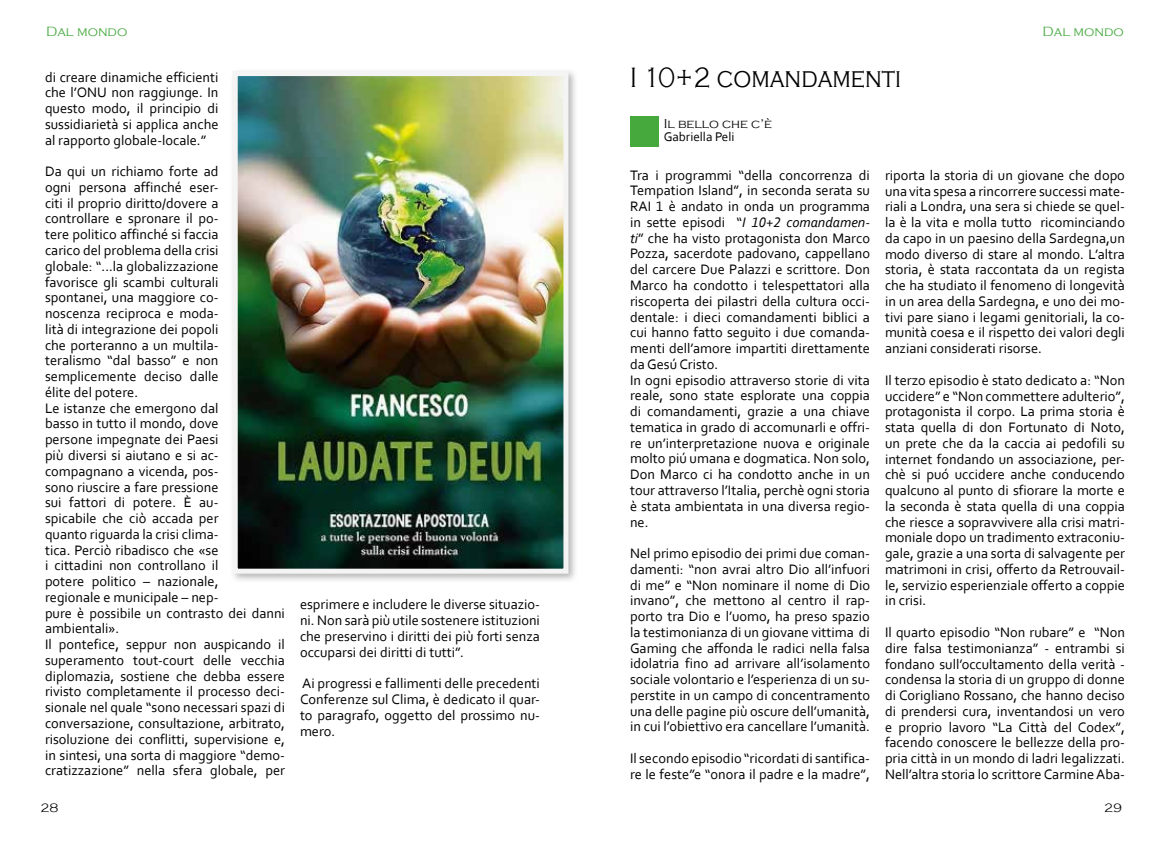
<style>
.page{position:relative;width:1170px;height:851px;background:#fff}
.page>*{position:absolute;margin:0;border:0;box-sizing:border-box;transform-origin:0 0}
.t1{font:300 28.75px "Copperplate Gothic";color:#000;scale:.83 1}
.t2{font:14.38px/15.8px "Corbel";color:#000;text-align:justify}
.t3{font:300 13.75px "Copperplate Gothic";color:#46a93e}
.t4{font:300 13.12px "Copperplate Gothic";color:#000}
.t5{font:13.12px "Corbel";color:#000}
.t6{font:300 12.5px "Copperplate Gothic";color:#000}
.s1{font-style:italic}
</style>
<div class="page">
<div style="left:630px;top:116px;width:28px;height:31px;background:#46a93e"></div>
<div style="left:229px;top:68px;width:349px;height:515px;background:#9d9d9c;opacity:.75"></div>
<img style="left:239px;top:77px;width:323px;height:490px">
<div style="left:233px;top:71px;width:335px;height:502px;border:5px solid #f4f4f4"></div>
<p class="t3" style="left:46px;top:24px;width:83px">Dal mondo</p>
<p class="t3" style="left:1042px;top:24px;width:83px">Dal mondo</p>
<p class="t2" style="left:45px;top:69px;width:175px">di creare dinamiche efficienti che l’ONU non raggiunge. In questo modo, il principio di sussidiarietà si applica anche al rapporto globale-locale.”</p>
<p class="t2" style="left:45px;top:163px;width:241px;text-align:left">Da qui un richiamo forte ad<br>ogni persona affinché eser-<br>citi il proprio diritto/dovere a controllare e spronare il po-<br>tere politico affinché si faccia<br>carico del problema della crisi<br>globale: “...la globalizzazione<br>favorisce gli scambi culturali<br>spontanei, una maggiore co-<br>noscenza reciproca e moda-<br>lità di integrazione dei popoli<br>che porteranno a un multila-<br>teralismo “dal basso” e non semplicemente deciso dalle<br>élite del potere.<br>Le istanze che emergono dal<br>basso in tutto il mondo, dove<br>persone impegnate dei Paesi<br>più diversi si aiutano e si ac&shy;compagnano a vicenda, pos-<br>sono riuscire a fare pressione<br>sui fattori di potere. È au-<br>spicabile che ciò accada per<br>quanto riguarda la crisi clima-<br>tica. Perciò ribadisco che «se<br>i cittadini non controllano il<br>potere politico – nazionale,<br>regionale e municipale – nep-<br>pure è possibile un contrasto dei danni ambientali».<br>Il pontefice, seppur non auspicando il superamento tout-court delle vecchia diplomazia, sostiene che debba essere rivisto completamente il processo deci&shy;sionale nel quale “sono necessari spazi di conversazione, consultazione, arbitrato, risoluzione dei conflitti, supervisione e, in sintesi, una sorta di maggiore “demo&shy;cratizzazione” nella sfera globale, per</p>
<p class="t2" style="left:300px;top:596px;width:241px">esprimere e includere le diverse situazio&shy;ni. Non sarà più utile sostenere istituzioni che preservino i diritti dei più forti senza occuparsi dei diritti di tutti”.</p>
<p class="t2" style="left:300px;top:675px;width:241px">Ai progressi e fallimenti delle precedenti Conferenze sul Clima, è dedicato il quar&shy;to paragrafo, oggetto del prossimo nu&shy;mero.</p>
<h1 class="t1" style="left:630px;top:62px;width:328px">I 10+2 comandamenti</h1>
<p class="t4" style="left:663px;top:116px;width:110px">Il bello che c’è</p>
<p class="t5" style="left:663px;top:129px;width:72px">Gabriella Peli</p>
<p class="t2" style="left:630px;top:167px;width:241px;text-align:left">Tra i programmi “della concorrenza di Tempation Island”, in seconda serata su RAI 1 è andato in onda un programma in sette episodi “<span class="s1">I 10+2 comandamen&shy;ti</span>” che ha visto protagonista don Marco Pozza, sacerdote padovano, cappellano del carcere Due Palazzi e scrittore. Don Marco ha condotto i telespettatori alla riscoperta dei pilastri della cultura occi&shy;dentale: i dieci comandamenti biblici a cui hanno fatto seguito i due comanda&shy;menti dell’amore impartiti direttamente da Gesú Cristo.<br>In ogni episodio attraverso storie di vita reale, sono state esplorate una coppia di comandamenti, grazie a una chiave tematica in grado di accomunarli e offri&shy;re un’interpretazione nuova e originale molto piú umana e dogmatica. Non solo, Don Marco ci ha condotto anche in un tour attraverso l’Italia, perchè ogni storia è stata ambientata in una diversa regio&shy;ne.</p>
<p class="t2" style="left:630px;top:545px;width:241px">Nel primo episodio dei primi due coman&shy;damenti: “non avrai altro Dio all’infuori di me” e “Non nominare il nome di Dio invano”, che mettono al centro il rap&shy;porto tra Dio e l’uomo, ha preso spazio la testimonianza di un giovane vittima di Gaming che affonda le radici nella falsa idolatria fino ad arrivare all’isolamento sociale volontario e l’esperienza di un su&shy;perstite in un campo di concentramento una delle pagine più oscure dell’umanità, in cui l’obiettivo era cancellare l’umanità.</p>
<p class="t2" style="left:630px;top:749px;width:241px">Il secondo episodio “ricordati di santifica&shy;re le feste”e “onora il padre e la madre”,</p>
<p class="t2" style="left:884px;top:167px;width:241px">riporta la storia di un giovane che dopo una vita spesa a rincorrere successi mate&shy;riali a Londra, una sera si chiede se quel&shy;la è la vita e molla tutto ricominciando da capo in un paesino della Sardegna,un modo diverso di stare al mondo. L’altra storia, è stata raccontata da un regista che ha studiato il fenomeno di longevità in un area della Sardegna, e uno dei mo&shy;tivi pare siano i legami genitoriali, la co&shy;munità coesa e il rispetto dei valori degli anziani considerati risorse.</p>
<p class="t2" style="left:884px;top:371px;width:241px">Il terzo episodio è stato dedicato a: “Non uccidere” e “Non commettere adulterio”, protagonista il corpo. La prima storia è stata quella di don Fortunato di Noto, un prete che da la caccia ai pedofili su internet fondando un associazione, per&shy;chè si puó uccidere anche conducendo qualcuno al punto di sfiorare la morte e la seconda è stata quella di una coppia che riesce a sopravvivere alla crisi matri&shy;moniale dopo un tradimento extraconiu&shy;gale, grazie a una sorta di salvagente per matrimoni in crisi, offerto da Retrouvail&shy;le, servizio esperienziale offerto a coppie in crisi.</p>
<p class="t2" style="left:884px;top:624px;width:241px">Il quarto episodio “Non rubare” e “Non dire falsa testimonianza” - entrambi si fondano sull’occultamento della verità - condensa la storia di un gruppo di donne di Corigliano Rossano, che hanno deciso di prendersi cura, inventandosi un vero e proprio lavoro “La Città del Codex”, facendo conoscere le bellezze della pro&shy;pria città in un mondo di ladri legalizzati.<br>Nell’altra storia lo scrittore Carmine Aba-</p>
<p class="t6" style="left:41px;top:801px;width:20px">28</p>
<p class="t6" style="left:1104px;top:801px;width:20px">29</p>
</div>
